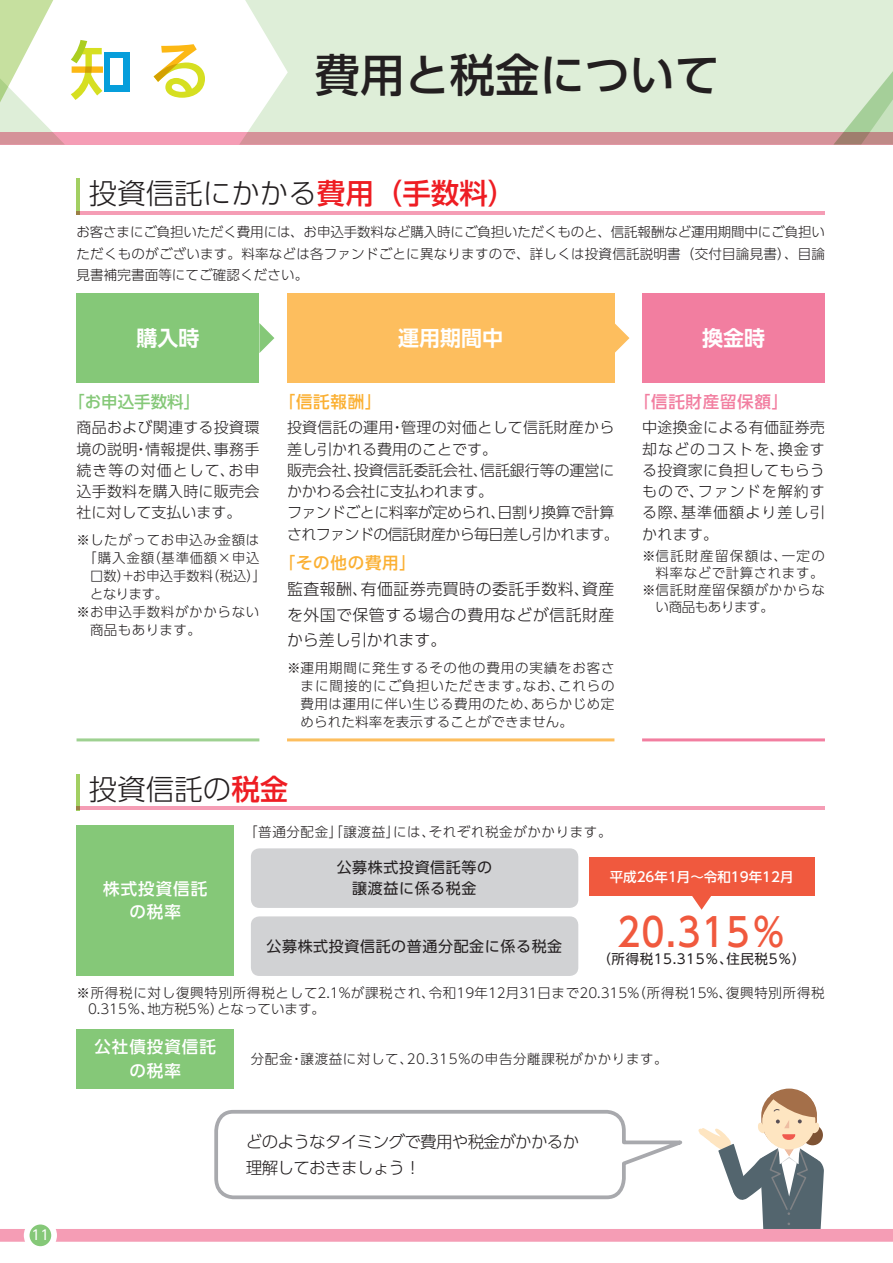
<style>
.page{position:relative;width:893px;height:1263px;background:#fff}
.page>*{position:absolute;margin:0;border:0;box-sizing:border-box;transform-origin:0 0}
.t1{font:500 45px "UD Shin Go Pro";color:#231f20}
.t2{font:500 39px "UD Shin Go Pro";color:#f0593e;scale:.9 1}
.t3{font:300 28.5px "UD Shin Go Pro";color:#231f20}
.t4{font:700 21px "UD Shin Go Pro De";color:#fff}
.t5{font:300 16.5px/26.5px "UD Shin Go Pro";letter-spacing:-.04em;color:#231f20}
.t6{font:500 16.5px/23.4px "UD Shin Go Pro";letter-spacing:.06em;color:#fff;text-align:center}
.t7{font:500 16.5px "UD Shin Go Pro";letter-spacing:.045em;color:#fbb033}
.t8{font:500 16.5px "UD Shin Go Pro";letter-spacing:.045em;color:#f27ea0}
.t9{font:500 16.5px "UD Shin Go Pro";color:#85c878}
.t10{font:300 15.9px/25.5px "UD Shin Go Pro";letter-spacing:.03em;color:#231f20;text-align:justify}
.t11{font:300 15px/21.3px "UD Shin Go Pro";color:#231f20;text-align:justify}
.t12{font:300 15px/21.3px "UD Shin Go Pro";letter-spacing:-.02em;color:#231f20}
.t13{font:15px/21.3px "UD Shin Go Pro";letter-spacing:.04em;color:#231f20;text-align:center}
.t14{font:300 13.5px/18.1px "UD Shin Go Pro";letter-spacing:.04em;color:#231f20;text-align:justify}
.t15{font:13.5px "UD Shin Go Pro";letter-spacing:.04em;color:#231f20}
.t16{font:500 13.5px "UD Shin Go Pro";color:#fff}
.t17{font:300 13.5px "UD Shin Go Pro";letter-spacing:.01em;color:#231f20}
.t18{font:300 13.5px "UD Shin Go Pro";letter-spacing:.065em;color:#231f20}
.t19{font:300 13.5px "UD Shin Go Pro";letter-spacing:.1em;color:#231f20}
.t20{font:300 13.5px "UD Shin Go Pro";letter-spacing:-.03em;color:#231f20}
.t21{font:13.5px "UD Shin Go Pro";color:#fff}
.s1{font-weight:500;color:#ee1d23}
</style>
<div class="page">
<div style="left:245px;top:0;width:588px;height:132px;background:#deeed8"></div>
<svg style="left:0;top:0;width:53px;height:132px"></svg>
<svg style="left:0;top:132px;width:833px;height:13px;background:#dc949f"></svg>
<div style="left:104px;top:52px;width:25px;height:39px;background:#069edb"></div>
<div style="left:111px;top:58px;width:12px;height:27px;background:#fff"></div>
<svg style="left:71px;top:40px;width:32px;height:60px"></svg>
<svg style="left:154px;top:44px;width:51px;height:54px"></svg>
<svg style="left:833px;top:0;width:60px;height:145px;background:#d2e0c6"></svg>
<div style="left:251px;top:848px;width:327px;height:60px;background:#d1d2d4;border-radius:9px"></div>
<div style="left:251px;top:916px;width:327px;height:60px;background:#d1d2d4;border-radius:9px"></div>
<div style="left:77px;top:825px;width:157px;height:151px;background:#85c878"></div>
<div style="left:77px;top:1029px;width:157px;height:60px;background:#85c878"></div>
<hr style="left:77px;top:211px;width:748px;height:4px;background:#f59db5">
<hr style="left:77px;top:179px;width:3px;height:36px;background:#a2cf62">
<hr style="left:77px;top:807px;width:748px;height:3px;background:#f59db5">
<hr style="left:77px;top:774px;width:3px;height:36px;background:#a2cf62">
<div style="left:77px;top:293px;width:182px;height:90px;background:#85c878"></div>
<svg style="left:259px;top:323px;width:15px;height:30px"></svg>
<div style="left:642px;top:293px;width:183px;height:90px;background:#f27ea0"></div>
<div style="left:589px;top:858px;width:225px;height:38px;background:#f0593e"></div>
<svg style="left:692px;top:896px;width:19px;height:14px"></svg>
<hr style="left:642px;top:738px;width:183px;height:3px;background:#f27ea0">
<hr style="left:77px;top:738px;width:182px;height:3px;background:#9ed191">
<svg style="left:614px;top:323px;width:15px;height:30px"></svg>
<div style="left:287px;top:293px;width:327px;height:90px;background:#fdbe5e"></div>
<hr style="left:287px;top:738px;width:327px;height:3px;background:#fdbe5e">
<div style="left:30px;top:1224px;width:21px;height:22px;background:#85c878;border-radius:50%"></div>
<svg style="left:0;top:1229px;width:25px;height:13px"></svg>
<svg style="left:56px;top:1089px;width:837px;height:153px"></svg>
<h1 class="t1" style="left:315px;top:39px;width:406px">費用と税金について</h1>
<p class="t21" style="left:31px;top:1224px;width:19px">11</p>
<h3 class="t3" style="left:89px;top:170px;width:429px">投資信託にかかる<span class="s1">費用（手数料）</span></h3>
<p class="t14" style="left:77px;top:221px;width:750px;line-height:21.3px">お客さまにご負担いただく費用には、お申込手数料など購入時にご負担いただくものと、信託報酬など運用期間中にご負担いただくものがございます。料率などは各ファンドごとに異なりますので、詳しくは投資信託説明書（交付目論見書）、目論見書補完書面等にてご確認ください。</p>
<h3 class="t4" style="left:136px;top:321px;width:64px">購入時</h3>
<h3 class="t4" style="left:702px;top:321px;width:64px">換金時</h3>
<h3 class="t4" style="left:398px;top:321px;width:106px">運用期間中</h3>
<p class="t9" style="left:68px;top:388px;width:134px">「お申込手数料」</p>
<p class="t11" style="left:77px;top:416px;width:184px">商品および関連する投資環境の説明・情報提供、事務手続き等の対価として、お申込手数料を購入時に販売会社に対して支払います。</p>
<p class="t14" style="left:77px;top:530px;width:184px">※したがってお申込み金額は</p>
<p class="t18" style="left:83px;top:547px;width:178px">「購入金額（基準価額×申込</p>
<p class="t17" style="left:90px;top:565px;width:177px">口数）+お申込手数料（税込）」</p>
<p class="t14" style="left:90px;top:584px;width:80px">となります。</p>
<p class="t14" style="left:77px;top:603px;width:184px">※お申込手数料がかからない</p>
<p class="t14" style="left:90px;top:621px;width:112px">商品もあります。</p>
<p class="t7" style="left:279px;top:388px;width:104px">「信託報酬」</p>
<p class="t12" style="left:287px;top:416px;width:333px">投資信託の運用・管理の対価として信託財産から差し引かれる費用のことです。<br>販売会社、投資信託委託会社、信託銀行等の運営にかかわる会社に支払われます。<br>ファンドごとに料率が定められ、日割り換算で計算されファンドの信託財産から毎日差し引かれます。</p>
<p class="t7" style="left:279px;top:550px;width:139px">「その他の費用」</p>
<p class="t10" style="left:287px;top:576px;width:329px">監査報酬、有価証券売買時の委託手数料、資産を外国で保管する場合の費用などが信託財産から差し引かれます。</p>
<p class="t14" style="left:301px;top:658px;width:316px;text-indent:-14px">※運用期間に発生するその他の費用の実績をお客さまに間接的にご負担いただきます。なお、これらの費用は運用に伴い生じる費用のため、あらかじめ定められた料率を表示することができません。</p>
<h3 class="t3" style="left:89px;top:766px;width:201px">投資信託の<span class="s1">税金</span></h3>
<p class="t14" style="left:244px;top:822px;width:369px">「普通分配金」「譲渡益」には、それぞれ税金がかかります。</p>
<p class="t8" style="left:634px;top:388px;width:156px">「信託財産留保額」</p>
<p class="t11" style="left:642px;top:416px;width:184px">中途換金による有価証券売却などのコストを、換金する投資家に負担してもらうもので、ファンドを解約する際、基準価額より差し引かれます。</p>
<p class="t19" style="left:642px;top:545px;width:184px">※信託財産留保額は、一定の</p>
<p class="t14" style="left:656px;top:563px;width:169px">料率などで計算されます。</p>
<p class="t14" style="left:642px;top:580px;width:184px">※信託財産留保額がかからな</p>
<p class="t20" style="left:656px;top:596px;width:120px">い商品もあります。</p>
<p class="t6" style="left:103px;top:876px;width:105px">株式投資信託の税率</p>
<p class="t13" style="left:337px;top:856px;width:157px">公募株式投資信託等の譲渡益に係る税金</p>
<p class="t13" style="left:266px;top:935px;width:297px">公募株式投資信託の普通分配金に係る税金</p>
<p class="t16" style="left:610px;top:866px;width:185px">平成26年1月～令和19年12月</p>
<h2 class="t2" style="left:617px;top:900px;width:189px">20.315％</h2>
<p class="t15" style="left:598px;top:948px;width:210px">（所得税15.315％、住民税5％）</p>
<p class="t14" style="left:88px;top:985px;width:738px;line-height:15.9px;text-indent:-11px">※所得税に対し復興特別所得税として2.1%が課税され、令和19年12月31日まで20.315%（所得税15%、復興特別所得税<br>0.315％、地方税5％）となっています。</p>
<p class="t6" style="left:94px;top:1035px;width:123px">公社債投資信託の税率</p>
<p class="t14" style="left:251px;top:1049px;width:418px">分配金・譲渡益に対して、20.315%の申告分離課税がかかります。</p>
<p class="t5" style="left:246px;top:1127px;width:335px">どのようなタイミングで費用や税金がかかるか理解しておきましょう！</p>
</div>
